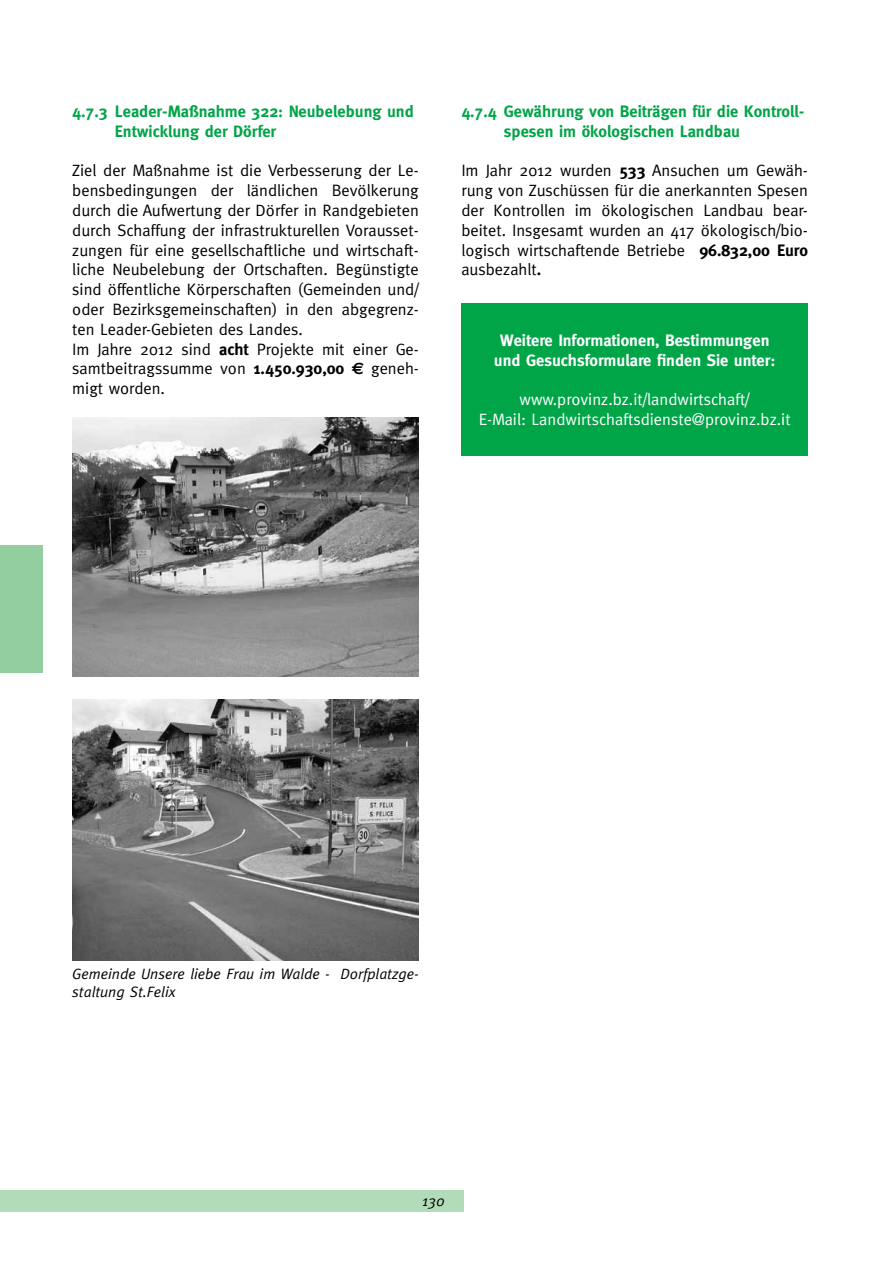
<style>
.page{position:relative;width:893px;height:1263px;background:#fff}
.page>*{position:absolute;margin:0;border:0;box-sizing:border-box;transform-origin:0 0}
.t1{font:16.5px/19.8px "Meta";color:#000}
.t2{font:700 16.5px/19.8px "Meta";color:#00a548}
.t3{font:16.5px/19.8px "Meta";color:#fff;text-align:center}
.t4{font:700 16.5px/19.8px "Meta";color:#fff;text-align:center}
.t5{font:italic 15px/18px "Meta";color:#000}
.s1{font-weight:700}
.s2{font-family:"Euro Sans";font-weight:700}
</style>
<div class="page">
<div style="left:0;top:1191px;width:463px;height:21px;background:#b1dbb9"></div>
<div style="left:0;top:545px;width:43px;height:128px;background:#93ce9e"></div>
<img style="left:72px;top:417px;width:347px;height:259px">
<img style="left:72px;top:700px;width:347px;height:261px">
<div style="left:461px;top:303px;width:347px;height:152px;background:#00a548"></div>
<p class="t2" style="left:115px;top:101px;width:301px;text-indent:-43px">4.7.3 Leader-Maßnahme 322: Neubelebung und<br>Entwicklung der Dörfer</p>
<p class="t1" style="left:72px;top:161px;width:348px">Ziel der Maßnahme ist die Verbesserung der Le&shy;bensbedingungen der ländlichen Bevölkerung durch die Aufwertung der Dörfer in Randgebieten durch Schaffung der infrastrukturellen Vorausset&shy;zungen für eine gesellschaftliche und wirtschaft&shy;liche Neubelebung der Ortschaften. Begünstigte sind öffentliche Körperschaften (Gemeinden und/ oder Bezirksgemeinschaften) in den abgegrenz&shy;ten Leader-Gebieten des Landes.<br>Im Jahre 2012 sind <span class="s1">acht</span> Projekte mit einer Ge&shy;samtbeitragssumme von <span class="s1">1.450.930,00</span> <span class="s2">€</span> geneh&shy;migt worden.</p>
<p class="t2" style="left:504px;top:101px;width:302px;text-indent:-43px">4.7.4 Gewährung von Beiträgen für die Kontroll&shy;spesen im ökologischen Landbau</p>
<p class="t1" style="left:461px;top:161px;width:348px;text-align:justify">Im Jahr 2012 wurden <span class="s1">533</span> Ansuchen um Gewäh&shy;rung von Zuschüssen für die anerkannten Spesen der Kontrollen im ökologischen Landbau bear&shy;beitet. Insgesamt wurden an 417 ökologisch/bio&shy;logisch wirtschaftende Betriebe <span class="s1">96.832,00 Euro </span>ausbezahlt<span class="s1">.</span></p>
<p class="t4" style="left:494px;top:330px;width:283px">Weitere Informationen, Bestimmungen und Gesuchsformulare finden Sie unter:</p>
<p class="t3" style="left:479px;top:390px;width:313px">www.provinz.bz.it/landwirtschaft/<br>E-Mail: Landwirtschaftsdienste@provinz.bz.it</p>
<p class="t5" style="left:72px;top:964px;width:348px">Gemeinde Unsere liebe Frau im Walde - Dorfplatzge&shy;staltung St.Felix</p>
<p class="t5" style="left:422px;top:1191px;width:24px">130</p>
</div>
